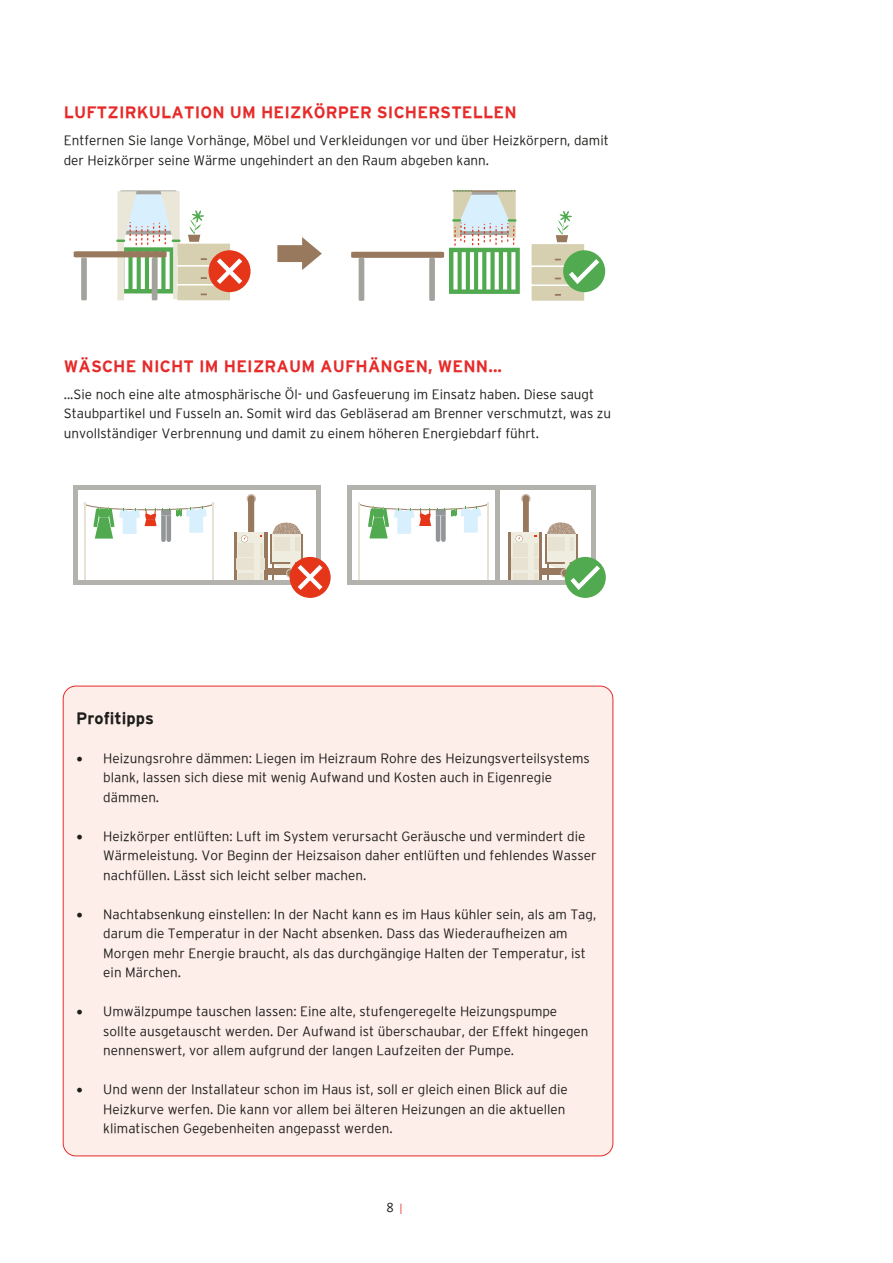
<style>
.page{position:relative;width:893px;height:1263px;background:#fff}
.page>*{position:absolute;margin:0;border:0;box-sizing:border-box;transform-origin:0 0}
.t1{font:700 16.5px "Energieinstitut";letter-spacing:.01em;color:#e62b2a}
.t2{font:700 16.5px "Energieinstitut";color:#1d1d1b}
.t3{font:300 13.5px/19.5px "Energieinstitut";color:#1d1d1b}
.s1{font-family:"Minion Pro";font-weight:400;font-size:18px}
.s2{font-size:10.5px;color:#e62b2a}
</style>
<div class="page">
<div style="left:120px;top:190px;width:57px;height:45px;border:4px solid #a3a29c"></div>
<svg style="left:351px;top:190px;width:169px;height:111px"></svg>
<svg style="left:277px;top:237px;width:45px;height:33px"></svg>
<svg style="left:209px;top:250px;width:42px;height:42px"></svg>
<svg style="left:74px;top:191px;width:173px;height:109px"></svg>
<svg style="left:532px;top:211px;width:72px;height:90px"></svg>
<div style="left:265px;top:568px;width:26px;height:7px;background:#99795e"></div>
<svg style="left:237px;top:532px;width:28px;height:48px"></svg>
<hr style="left:234px;top:532px;width:3px;height:52px;background:#99795e">
<div style="left:238px;top:573px;width:25px;height:11px;background:#e7e2d1"></div>
<div style="left:238px;top:544px;width:25px;height:13px;background:#e7e2d1"></div>
<svg style="left:241px;top:496px;width:21px;height:47px"></svg>
<div style="left:237px;top:558px;width:28px;height:12px;background:#e7e2d1"></div>
<hr style="left:265px;top:532px;width:2px;height:52px;background:#99795e">
<div style="left:254px;top:532px;width:5px;height:52px;background:#efece0"></div>
<hr style="left:212px;top:502px;width:2px;height:82px;background:#e7e2d1">
<hr style="left:84px;top:502px;width:1px;height:82px;background:#e7e2d1">
<div style="left:73px;top:485px;width:248px;height:5px;background:#b4b2ad"></div>
<hr style="left:73px;top:485px;width:4px;height:98px;background:#b4b2ad">
<div style="left:316px;top:485px;width:5px;height:98px;background:#b4b2ad"></div>
<hr style="left:73px;top:580px;width:248px;height:4px;background:#b4b2ad">
<svg style="left:83px;top:502px;width:132px;height:40px"></svg>
<div style="left:290px;top:557px;width:41px;height:41px;background:#e5361a;border-radius:50%"></div>
<svg style="left:271px;top:523px;width:56px;height:71px"></svg>
<div style="left:539px;top:568px;width:26px;height:7px;background:#99795e"></div>
<div style="left:509px;top:532px;width:33px;height:52px;background:#efece0"></div>
<hr style="left:509px;top:532px;width:2px;height:52px;background:#99795e">
<div style="left:513px;top:573px;width:25px;height:11px;background:#e7e2d1"></div>
<div style="left:513px;top:544px;width:25px;height:13px;background:#e7e2d1"></div>
<svg style="left:515px;top:496px;width:21px;height:47px"></svg>
<div style="left:511px;top:558px;width:28px;height:12px;background:#e7e2d1"></div>
<hr style="left:539px;top:532px;width:3px;height:52px;background:#99795e">
<div style="left:529px;top:532px;width:5px;height:52px;background:#efece0"></div>
<hr style="left:487px;top:502px;width:2px;height:82px;background:#e7e2d1">
<hr style="left:358px;top:502px;width:2px;height:82px;background:#e7e2d1">
<hr style="left:347px;top:580px;width:248px;height:4px;background:#b4b2ad">
<div style="left:347px;top:485px;width:248px;height:5px;background:#b4b2ad"></div>
<div style="left:495px;top:485px;width:5px;height:98px;background:#b4b2ad"></div>
<div style="left:347px;top:485px;width:5px;height:98px;background:#b4b2ad"></div>
<hr style="left:591px;top:485px;width:4px;height:98px;background:#b4b2ad">
<svg style="left:360px;top:504px;width:127px;height:38px"></svg>
<div style="left:565px;top:557px;width:41px;height:41px;background:#52aa50;border-radius:50%"></div>
<svg style="left:545px;top:523px;width:60px;height:70px"></svg>
<div style="left:63px;top:686px;width:550px;height:470px;background:#feeee9;border-radius:13px"></div>
<p class="t1" style="left:64px;top:103px;width:455px">LUFTZIRKULATION UM HEIZKÖRPER SICHERSTELLEN</p>
<p class="t3" style="left:64px;top:131px;width:546px">Entfernen Sie lange Vorhänge, Möbel und Verkleidungen vor und über Heizkörpern, damit der Heizkörper seine Wärme ungehindert an den Raum abgeben kann.</p>
<p class="t1" style="left:64px;top:357px;width:440px">WÄSCHE NICHT IM HEIZRAUM AUFHÄNGEN, WENN...</p>
<p class="t3" style="left:64px;top:385px;width:549px">...Sie noch eine alte atmosphärische Öl- und Gasfeuerung im Einsatz haben. Diese saugt<br>Staubpartikel und Fusseln an. Somit wird das Gebläserad am Brenner verschmutzt, was zu unvollständiger Verbrennung und damit zu einem höheren Energiebdarf führt.</p>
<p class="t2" style="left:76px;top:709px;width:79px">Profitipps</p>
<p class="t3" style="left:103px;top:748px;width:488px;text-indent:-27px"><span class="s1">•</span> Heizungsrohre dämmen: Liegen im Heizraum Rohre des Heizungsverteilsystems blank, lassen sich diese mit wenig Aufwand und Kosten auch in Eigenregie dämmen.</p>
<p class="t3" style="left:103px;top:826px;width:495px;text-indent:-27px"><span class="s1">•</span> Heizkörper entlüften: Luft im System verursacht Geräusche und vermindert die<br>Wärmeleistung. Vor Beginn der Heizsaison daher entlüften und fehlendes Wasser nachfüllen. Lässt sich leicht selber machen.</p>
<p class="t3" style="left:103px;top:904px;width:495px;text-indent:-27px"><span class="s1">•</span> Nachtabsenkung einstellen: In der Nacht kann es im Haus kühler sein, als am Tag, darum die Temperatur in der Nacht absenken. Dass das Wiederaufheizen am Morgen mehr Energie braucht, als das durchgängige Halten der Temperatur, ist ein Märchen.</p>
<p class="t3" style="left:103px;top:1002px;width:487px;text-indent:-27px"><span class="s1">•</span> Umwälzpumpe tauschen lassen: Eine alte, stufengeregelte Heizungspumpe sollte ausgetauscht werden. Der Aufwand ist überschaubar, der Effekt hingegen nennenswert, vor allem aufgrund der langen Laufzeiten der Pumpe.</p>
<p class="t3" style="left:103px;top:1080px;width:466px;text-indent:-27px"><span class="s1">•</span> Und wenn der Installateur schon im Haus ist, soll er gleich einen Blick auf die<br>Heizkurve werfen. Die kann vor allem bei älteren Heizungen an die aktuellen klimatischen Gegebenheiten angepasst werden.</p>
<p class="t3" style="left:386px;top:1197px;width:18px">8 <span class="s2">|</span></p>
</div>
